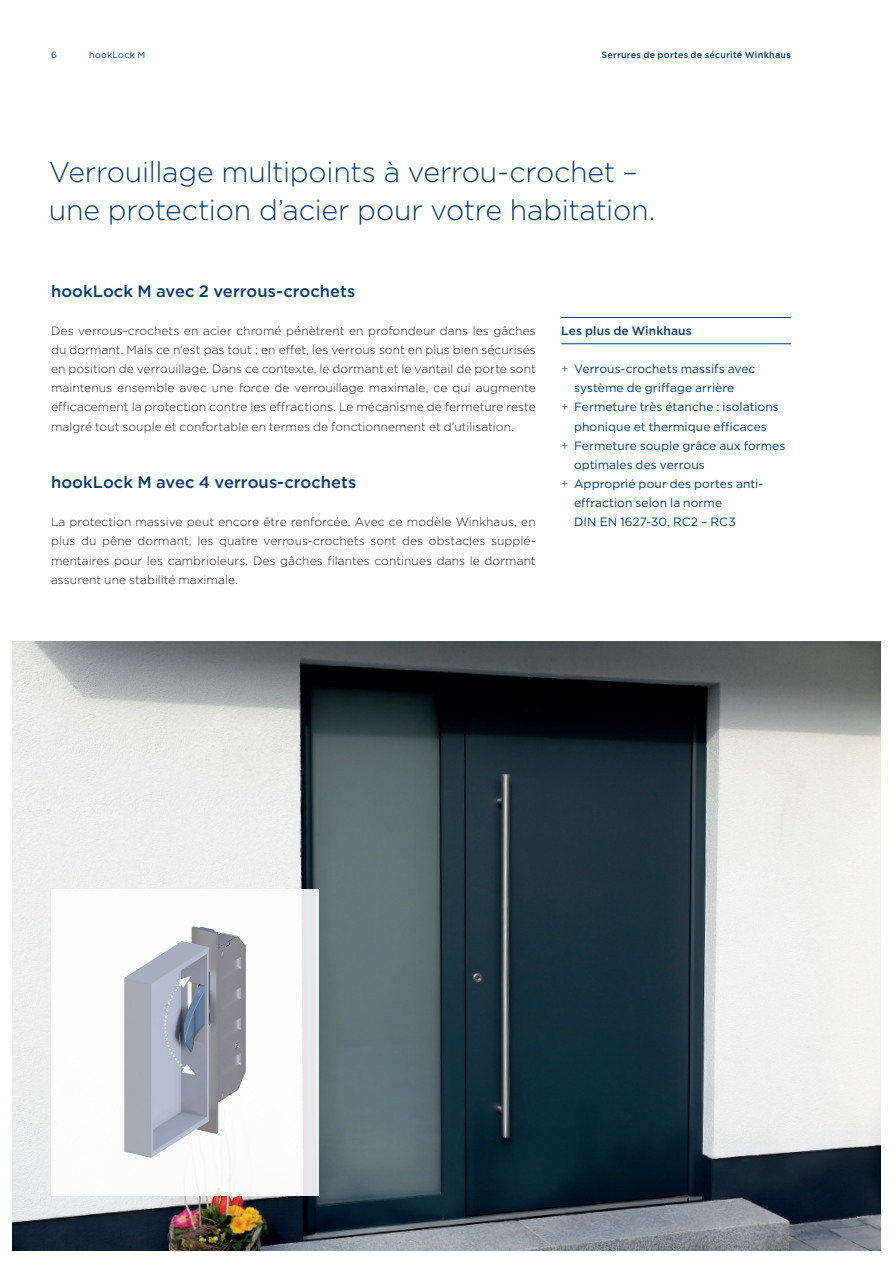
<style>
.page{position:relative;width:893px;height:1263px;background:#fff}
.page>*{position:absolute;margin:0;border:0;box-sizing:border-box;transform-origin:0 0}
.t1{font:300 28.5px/38.2px "Gotham";letter-spacing:-.01em;color:#013c77}
.t2{font:500 16.5px "Gotham";letter-spacing:.005em;color:#013c77}
.t3{font:300 12px/19.2px "Gotham";letter-spacing:.005em;color:#231f20;text-align:justify}
.t4{font:12px "Gotham";letter-spacing:.005em;color:#013c77}
.t5{font:500 12px "Gotham";letter-spacing:.01em;color:#013c77}
.t6{font:500 9px "Gotham";letter-spacing:.03em;color:#013c77}
.t7{font:9px "Gotham";letter-spacing:.03em;color:#013c77}
.s1{font-weight:300}
</style>
<div class="page">
<img style="left:13px;top:641px;width:867px;height:609px">
<div style="left:51px;top:890px;width:268px;height:306px;background:#fff"></div>
<img style="left:124px;top:926px;width:122px;height:232px">
<hr style="left:561px;top:317px;width:230px;height:1px;background:#013c77">
<hr style="left:561px;top:343px;width:230px;height:1px;background:#013c77">
<p class="t7" style="left:51px;top:49px;width:7px">6</p>
<p class="t7" style="left:89px;top:49px;width:58px">hookLock M</p>
<p class="t6" style="left:601px;top:49px;width:191px">Serrures de portes de sécurité Winkhaus</p>
<h1 class="t1" style="left:49px;top:152px;width:608px">Verrouillage multipoints à verrou-crochet – une protection d’acier pour votre habitation.</h1>
<h2 class="t2" style="left:51px;top:280px;width:306px">hookLock M avec 2 verrous-crochets</h2>
<p class="t3" style="left:51px;top:321px;width:486px">Des verrous-crochets en acier chromé pénètrent en profondeur dans les gâches du dormant. Mais ce n’est pas tout ; en effet, les verrous sont en plus bien sécurisés en position de verrouillage. Dans ce contexte, le dormant et le vantail de porte sont maintenus ensemble avec une force de verrouillage maximale, ce qui augmente efficacement la protection contre les effractions. Le mécanisme de fermeture reste malgré tout souple et confortable en termes de fonctionnement et d’utilisation.</p>
<h2 class="t2" style="left:51px;top:471px;width:307px">hookLock M avec 4 verrous-crochets</h2>
<p class="t3" style="left:51px;top:512px;width:486px">La protection massive peut encore être renforcée. Avec ce modèle Winkhaus, en plus du pêne dormant, les quatre verrous-crochets sont des obstacles supplé&shy;mentaires pour les cambrioleurs. Des gâches filantes continues dans le dormant assurent une stabilité maximale.</p>
<p class="t5" style="left:561px;top:323px;width:132px">Les plus de Winkhaus</p>
<p class="t4" style="left:561px;top:361px;width:196px"><span class="s1">+</span> Verrous-crochets massifs avec</p>
<p class="t4" style="left:574px;top:380px;width:162px">système de griffage arrière</p>
<p class="t4" style="left:561px;top:399px;width:219px"><span class="s1">+</span> Fermeture très étanche : isolations</p>
<p class="t4" style="left:574px;top:419px;width:194px">phonique et thermique efficaces</p>
<p class="t4" style="left:561px;top:438px;width:226px"><span class="s1">+</span> Fermeture souple grâce aux formes</p>
<p class="t4" style="left:574px;top:457px;width:132px">optimales des verrous</p>
<p class="t4" style="left:561px;top:476px;width:203px"><span class="s1">+</span> Approprié pour des portes anti-</p>
<p class="t4" style="left:574px;top:495px;width:150px">effraction selon la norme</p>
<p class="t4" style="left:574px;top:514px;width:163px">DIN EN 1627-30, RC2 – RC3</p>
</div>
